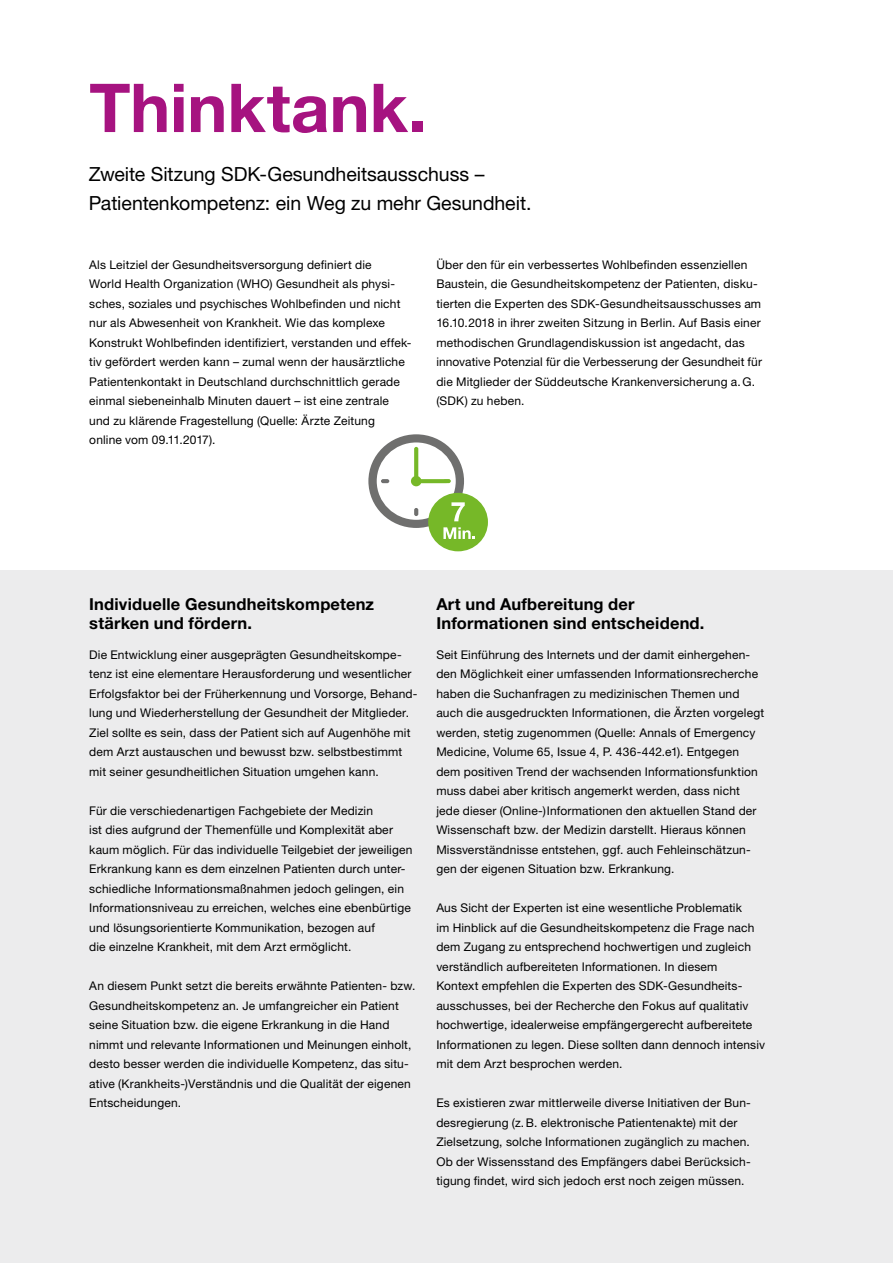
<style>
.page{position:relative;width:893px;height:1263px;background:#fff}
.page>*{position:absolute;margin:0;border:0;box-sizing:border-box;transform-origin:0 0}
.t1{font:700 67.5px "Helvetica Neue LT Std";color:#a61380}
.t2{font:19.5px/29.2px "Helvetica Neue LT Std";letter-spacing:-.005em;color:#000}
.t3{font:700 16.5px/19.5px "Helvetica Neue LT Std";letter-spacing:.01em;color:#000}
.t4{font:12px/19.5px "Helvetica Neue LT Std";letter-spacing:.015em;color:#000}
</style>
<div class="page">
<div style="left:0;top:571px;width:893px;height:692px;background:#ececed"></div>
<div style="left:368px;top:434px;width:96px;height:94px;background:#6f6f6e;border-radius:50%"></div>
<div style="left:377px;top:442px;width:79px;height:78px;background:#fff;border-radius:50%"></div>
<svg style="left:414px;top:508px;width:4px;height:8px"></svg>
<svg style="left:381px;top:479px;width:8px;height:4px"></svg>
<div style="left:411px;top:476px;width:11px;height:10px;background:#76b828;border-radius:50%"></div>
<svg style="left:414px;top:447px;width:37px;height:36px"></svg>
<div style="left:428px;top:493px;width:60px;height:58px;background:#76b828;border-radius:50%"></div>
<svg style="left:451px;top:502px;width:14px;height:19px"></svg>
<svg style="left:443px;top:527px;width:32px;height:12px"></svg>
<h1 class="t1" style="left:89px;top:66px;width:339px">Thinktank.</h1>
<h2 class="t2" style="left:89px;top:159px;width:444px">Zweite Sitzung SDK-Gesundheitsausschuss –<br>Patientenkompetenz: ein Weg zu mehr Gesundheit.</h2>
<p class="t4" style="left:89px;top:254px;width:324px">Als Leitziel der Gesundheitsversorgung definiert die<br>World Health Organization (WHO) Gesundheit als physi&shy;sches, soziales und psychisches Wohlbefinden und nicht nur als Abwesenheit von Krankheit. Wie das komplexe Konstrukt Wohlbefinden identifiziert, verstanden und effek&shy;tiv gefördert werden kann – zumal wenn der hausärztliche Patientenkontakt in Deutschland durchschnittlich gerade einmal siebeneinhalb Minuten dauert – ist eine zentrale und zu klärende Fragestellung (Quelle: Ärzte Zeitung<br>online vom 09.11.2017).</p>
<p class="t4" style="left:436px;top:254px;width:327px">Über den für ein verbessertes Wohlbefinden essenziellen Baustein, die Gesundheitskompetenz der Patienten, disku&shy;tierten die Experten des SDK-Gesundheitsausschusses am 16.10.2018 in ihrer zweiten Sitzung in Berlin. Auf Basis einer methodischen Grundlagendiskussion ist angedacht, das innovative Potenzial für die Verbesserung der Gesundheit für die Mitglieder der Süddeutsche Krankenversicherung a.G. (SDK) zu heben.</p>
<h3 class="t3" style="left:89px;top:594px;width:286px">Individuelle Gesundheitskompetenz stärken und fördern.</h3>
<h3 class="t3" style="left:436px;top:594px;width:270px">Art und Aufbereitung der<br>Informationen sind entscheidend.</h3>
<p class="t4" style="left:89px;top:644px;width:329px">Die Entwicklung einer ausgeprägten Gesundheitskompe&shy;tenz ist eine elementare Herausforderung und wesentlicher Erfolgsfaktor bei der Früherkennung und Vorsorge, Behand‑ lung und Wiederherstellung der Gesundheit der Mitglieder.<br>Ziel sollte es sein, dass der Patient sich auf Augenhöhe mit dem Arzt austauschen und bewusst bzw. selbstbestimmt mit seiner gesundheitlichen Situation umgehen kann.</p>
<p class="t4" style="left:89px;top:800px;width:325px">Für die verschiedenartigen Fachgebiete der Medizin<br>ist dies aufgrund der Themenfülle und Komplexität aber kaum möglich. Für das individuelle Teilgebiet der jeweiligen Erkrankung kann es dem einzelnen Patienten durch unter&shy;schiedliche Informationsmaßnahmen jedoch gelingen, ein Informationsniveau zu erreichen, welches eine ebenbürtige und lösungsorientierte Kommunikation, bezogen auf<br>die einzelne Krankheit, mit dem Arzt ermöglicht.</p>
<p class="t4" style="left:89px;top:976px;width:328px">An diesem Punkt setzt die bereits erwähnte Patienten- bzw.<br>Gesundheitskompetenz an. Je umfangreicher ein Patient seine Situation bzw. die eigene Erkrankung in die Hand nimmt und relevante Informationen und Meinungen einholt, desto besser werden die individuelle Kompetenz, das situ&shy;ative (Krankheits-)Verständnis und die Qualität der eigenen Entscheidungen.</p>
<p class="t4" style="left:436px;top:644px;width:329px">Seit Einführung des Internets und der damit einhergehen&shy;den Möglichkeit einer umfassenden Informationsrecherche haben die Suchanfragen zu medizinischen Themen und auch die ausgedruckten Informationen, die Ärzten vorgelegt werden, stetig zugenommen (Quelle: Annals of Emergency Medicine, Volume 65, Issue 4, P. 436-442.e1). Entgegen dem positiven Trend der wachsenden Informationsfunktion muss dabei aber kritisch angemerkt werden, dass nicht jede dieser (Online-)Informationen den aktuellen Stand der Wissenschaft bzw. der Medizin darstellt. Hieraus können Missverständnisse entstehen, ggf. auch Fehleinschätzun&shy;gen der eigenen Situation bzw. Erkrankung.</p>
<p class="t4" style="left:436px;top:898px;width:330px">Aus Sicht der Experten ist eine wesentliche Problematik<br>im Hinblick auf die Gesundheitskompetenz die Frage nach dem Zugang zu entsprechend hochwertigen und zugleich verständlich aufbereiteten Informationen. In diesem<br>Kontext empfehlen die Experten des SDK-Gesundheits&shy;ausschusses, bei der Recherche den Fokus auf qualitativ hochwertige, idealerweise empfängergerecht aufbereitete Informationen zu legen. Diese sollten dann dennoch intensiv mit dem Arzt besprochen werden.</p>
<p class="t4" style="left:436px;top:1093px;width:316px">Es existieren zwar mittlerweile diverse Initiativen der Bun&shy;desregierung (z.B. elektronische Patientenakte) mit der Zielsetzung, solche Informationen zugänglich zu machen.<br>Ob der Wissensstand des Empfängers dabei Berücksich‑ tigung findet, wird sich jedoch erst noch zeigen müssen.</p>
</div>
